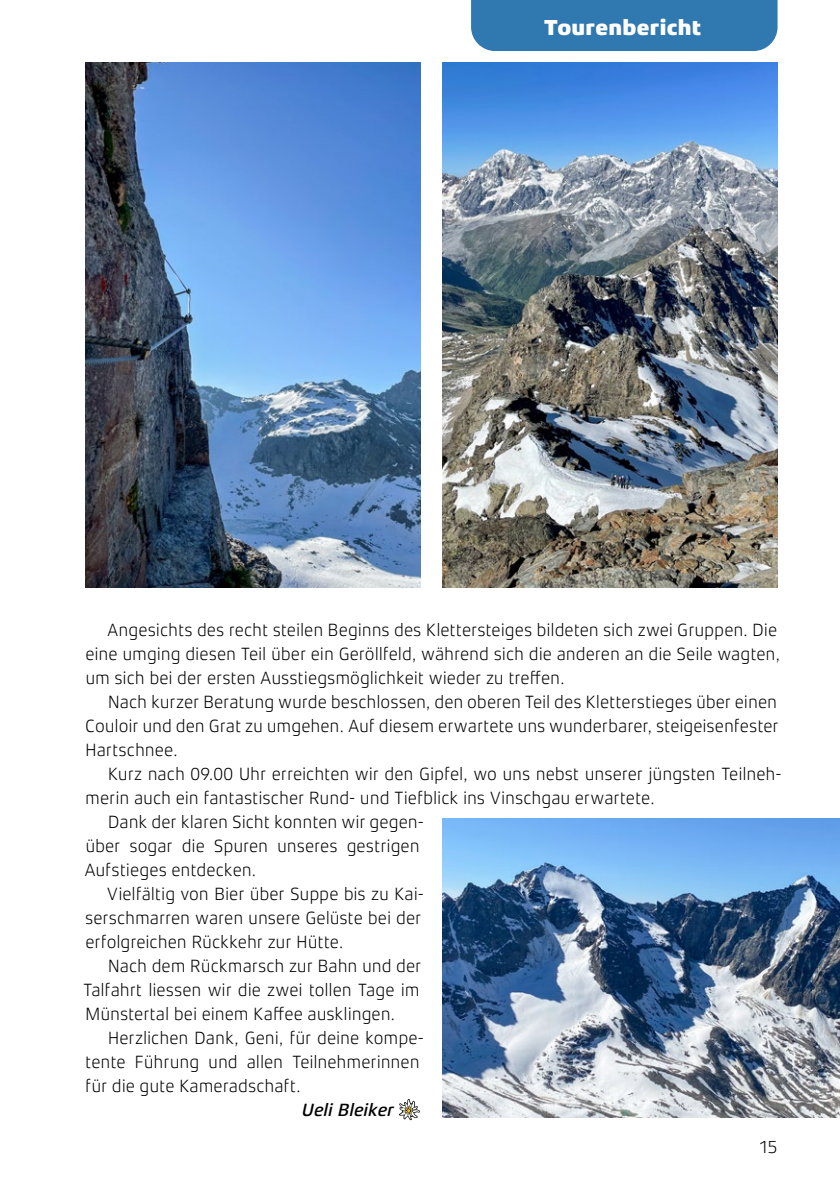
<style>
.page{position:relative;width:840px;height:1191px;background:#fff}
.page>*{position:absolute;margin:0;border:0;box-sizing:border-box;transform-origin:0 0}
.t1{font:800 22px "Xenois Sans Pro";letter-spacing:.01em;color:#fff}
.t2{font:300 18px/24px "Xenois Sans Pro";letter-spacing:-.01em;color:#000}
.t3{font:italic 500 18px "Xenois Sans Pro";letter-spacing:-.005em;color:#000}
</style>
<div class="page">
<svg style="left:399px;top:1099px;width:21px;height:21px"></svg>
<img style="left:85px;top:62px;width:335px;height:526px">
<img style="left:442px;top:62px;width:335px;height:526px">
<img style="left:442px;top:818px;width:397px;height:299px">
<div style="left:471px;top:0;width:306px;height:51px;background:#3078b0"></div>
<p class="t1" style="left:544px;top:15px;width:158px">Tourenbericht</p>
<p class="t2" style="left:85px;top:618px;width:696px;text-indent:22px">Angesichts des recht steilen Beginns des Klettersteiges bildeten sich zwei Gruppen. Die eine umging diesen Teil über ein Geröllfeld, während sich die anderen an die Seile wagten, um sich bei der ersten Ausstiegsmöglichkeit wieder zu treffen.</p>
<p class="t2" style="left:85px;top:690px;width:695px;text-align:justify;text-indent:23px">Nach kurzer Beratung wurde beschlossen, den oberen Teil des Kletterstieges über einen Couloir und den Grat zu umgehen. Auf diesem erwartete uns wunderbarer, steigeisenfester Hartschnee.</p>
<p class="t2" style="left:108px;top:762px;width:675px">Kurz nach 09.00 Uhr erreichten wir den Gipfel, wo uns nebst unserer jüngsten Teilneh-</p>
<p class="t2" style="left:85px;top:786px;width:570px">merin auch ein fantastischer Rund- und Tiefblick ins Vinschgau erwartete.</p>
<p class="t2" style="left:108px;top:810px;width:318px">Dank der klaren Sicht konnten wir gegen-</p>
<p class="t2" style="left:85px;top:834px;width:336px">über sogar die Spuren unseres gestrigen</p>
<p class="t2" style="left:84px;top:858px;width:173px">Aufstieges entdecken.</p>
<p class="t2" style="left:107px;top:882px;width:318px">Vielfältig von Bier über Suppe bis zu Kai-</p>
<p class="t2" style="left:85px;top:906px;width:337px">serschmarren waren unsere Gelüste bei der</p>
<p class="t2" style="left:85px;top:930px;width:259px">erfolgreichen Rückkehr zur Hütte.</p>
<p class="t2" style="left:108px;top:954px;width:315px">Nach dem Rückmarsch zur Bahn und der</p>
<p class="t2" style="left:83px;top:978px;width:338px">Talfahrt liessen wir die zwei tollen Tage im</p>
<p class="t2" style="left:85px;top:1002px;width:311px">Münstertal bei einem Kaffee ausklingen.</p>
<p class="t2" style="left:108px;top:1025px;width:318px">Herzlichen Dank, Geni, für deine kompe-</p>
<p class="t2" style="left:85px;top:1049px;width:336px">tente Führung und allen Teilnehmerinnen</p>
<p class="t2" style="left:85px;top:1073px;width:217px">für die gute Kameradschaft.</p>
<p class="t3" style="left:302px;top:1099px;width:94px">Ueli Bleiker</p>
<p class="t2" style="left:758px;top:1135px;width:20px">15</p>
</div>
